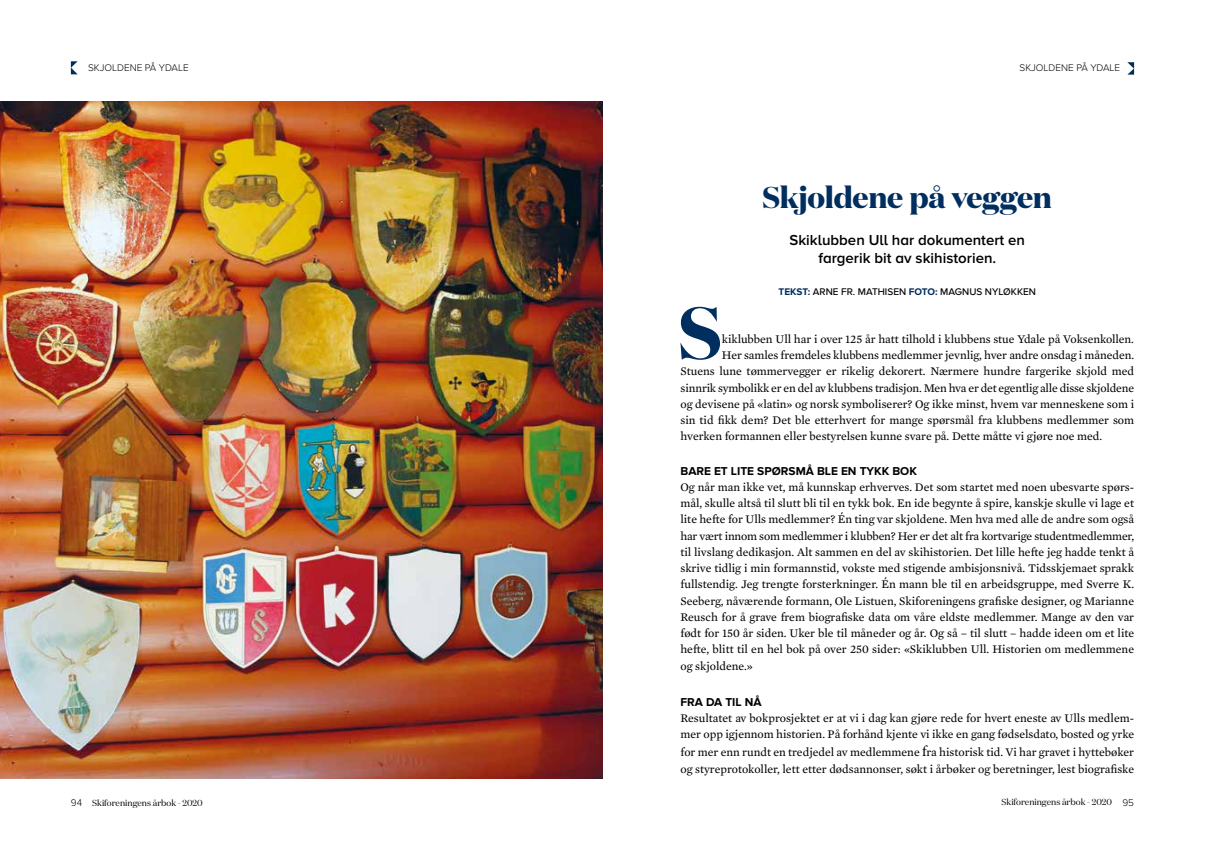
<style>
.page{position:relative;width:1205px;height:851px;background:#fff}
.page>*{position:absolute;margin:0;border:0;box-sizing:border-box;transform-origin:0 0}
.t1{font:700 73.62px "Domaine Display";color:#002e5f}
.t2{font:700 30px "Domaine Display";letter-spacing:-.01em;color:#002e5f}
.t3{font:600 15px/18.8px "Proxima Nova A";color:#000;text-align:center}
.t4{font:11.88px/16.2px "Mercury Text G2";color:#000}
.t5{font:700 11.88px "Proxima Nova";color:#000}
.t6{font:500 10px "Proxima Nova A";color:#000}
.t7{font:300 10px "Proxima Nova";color:#000}
.t8{font:8.75px "Domaine Display";color:#000}
.s1{font-family:"Proxima Nova";font-weight:700;color:#002e5f}
.s2{font-family:"Minion Pro";font-size:15px}
.s3{font-family:"Proxima Nova";font-weight:300;font-size:10px}
</style>
<div class="page">
<svg style="left:71px;top:61px;width:7px;height:13px"></svg>
<svg style="left:1127px;top:62px;width:7px;height:13px"></svg>
<img style="left:0;top:101px;width:602px;height:677px">
<p class="t7" style="left:88px;top:60px;width:102px">SKJOLDENE PÅ YDALE</p>
<p class="t7" style="left:1019px;top:60px;width:102px">SKJOLDENE PÅ YDALE</p>
<h2 class="t2" style="left:762px;top:177px;width:291px">Skjoldene på veggen</h2>
<p class="t3" style="left:789px;top:231px;width:237px">Skiklubben Ull har dokumentert en fargerik bit av skihistorien.</p>
<p class="t6" style="left:778px;top:285px;width:259px"><span class="s1">TEKST:</span> ARNE FR. MATHISEN <span class="s1">FOTO:</span> MAGNUS NYLØKKEN</p>
<h1 class="t1" style="left:678px;top:285px;width:45px">S</h1>
<p class="t4" style="left:722px;top:331px;width:414px">kiklubben Ull har i over 125 år hatt tilhold i klubbens stue Ydale på Voksenkollen.</p>
<p class="t4" style="left:722px;top:347px;width:414px">Her samles fremdeles klubbens medlemmer jevnlig, hver andre onsdag i måneden.</p>
<p class="t4" style="left:680px;top:363px;width:455px">Stuens lune tømmervegger er rikelig dekorert. Nærmere hundre fargerike skjold med</p>
<p class="t4" style="left:680px;top:379px;width:455px">sinnrik symbolikk er en del av klubbens tradisjon. Men hva er det egentlig alle disse skjoldene</p>
<p class="t4" style="left:680px;top:396px;width:455px">og devisene på «latin» og norsk symboliserer? Og ikke minst, hvem var menneskene som i</p>
<p class="t4" style="left:680px;top:412px;width:455px">sin tid fikk dem? Det ble etterhvert for mange spørsmål fra klubbens medlemmer som</p>
<p class="t4" style="left:680px;top:428px;width:423px">hverken formannen eller bestyrelsen kunne svare på. Dette måtte vi gjøre noe med.</p>
<p class="t5" style="left:680px;top:464px;width:238px">BARE ET LITE SPØRSMÅ BLE EN TYKK BOK</p>
<p class="t4" style="left:680px;top:479px;width:455px;text-align:justify">Og når man ikke vet, må kunnskap erhverves. Det som startet med noen ubesvarte spørs&shy;mål, skulle altså til slutt bli til en tykk bok. En ide begynte å spire, kanskje skulle vi lage et lite hefte for Ulls medlemmer? Én ting var skjoldene. Men hva med alle de andre som også har vært innom som medlemmer i klubben? Her er det alt fra kortvarige studentmedlemmer, til livslang dedikasjon. Alt sammen en del av skihistorien. Det lille hefte jeg hadde tenkt å skrive tidlig i min formannstid, vokste med stigende ambisjonsnivå. Tidsskjemaet sprakk fullstendig. Jeg trengte forsterkninger. Én mann ble til en arbeidsgruppe, med Sverre K.<br>Seeberg, nåværende formann, Ole Listuen, Skiforeningens grafiske designer, og Marianne Reusch for å grave frem biografiske data om våre eldste medlemmer. Mange av den var født for 150 år siden. Uker ble til måneder og år. Og så – til slutt – hadde ideen om et lite hefte, blitt til en hel bok på over 250 sider: «Skiklubben Ull. Historien om medlemmene og skjoldene.»</p>
<p class="t5" style="left:680px;top:694px;width:83px">FRA DA TIL NÅ</p>
<p class="t4" style="left:680px;top:709px;width:455px">Resultatet av bokprosjektet er at vi i dag kan gjøre rede for hvert eneste av Ulls medlem&shy;mer opp igjennom historien. På forhånd kjente vi ikke en gang fødselsdato, bosted og yrke</p>
<p class="t4" style="left:680px;top:744px;width:455px">for mer enn rundt en tredjedel av medlemmene <span class="s2">f</span>ra historisk tid. Vi har gravet i hyttebøker og styreprotokoller, lett etter dødsannonser, søkt i årbøker og beretninger, lest biografiske</p>
<p class="t8" style="left:71px;top:797px;width:133px"><span class="s3">94</span> Skiforeningens årbok - 2020</p>
<p class="t8" style="left:1001px;top:796px;width:134px">Skiforeningens årbok - 2020 <span class="s3">95</span></p>
</div>
